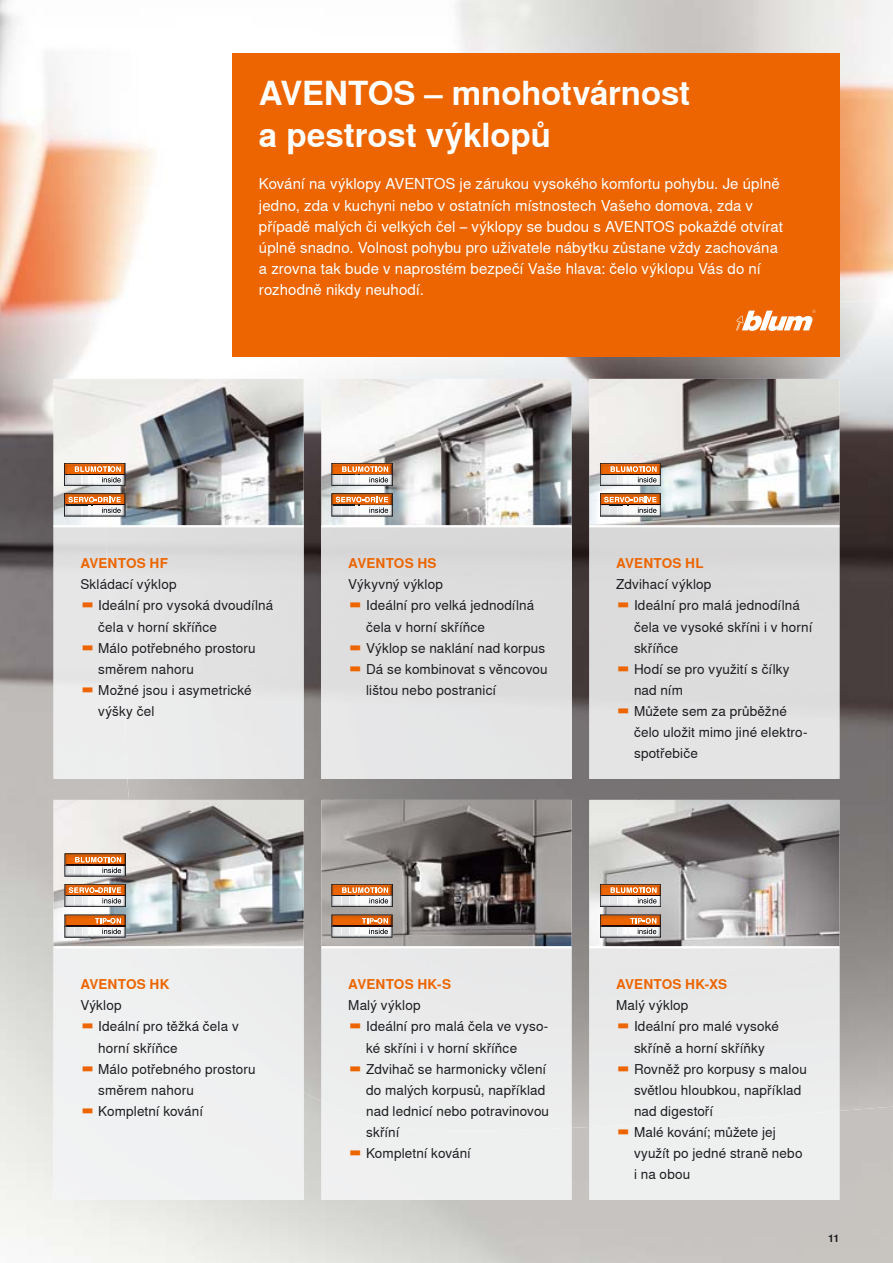
<style>
.page{position:relative;width:893px;height:1263px;background:#fff}
.page>*{position:absolute;margin:0;border:0;box-sizing:border-box;transform-origin:0 0}
.t1{font:700 33px/42px "Nimbus Sans Global";letter-spacing:-.005em;color:#fff}
.t2{font:15px/21px "Nimbus Sans Global";letter-spacing:.005em;color:#fff}
.t3{font:13.5px "Nimbus Sans Global";letter-spacing:.01em;color:#1b1c20}
.t4{font:700 13.5px "Nimbus Sans Global";letter-spacing:.01em;color:#ec6500}
.t5{font:700 10.5px "Nimbus Sans Global";color:#1b1c20}
.s1{font-size:17.25px;color:#ec6500}
</style>
<div class="page">
<img style="left:0;top:0;width:893px;height:1263px">
<img style="left:281px;top:301px;width:612px;height:102px">
<img style="left:208px;top:352px;width:73px;height:27px">
<img style="left:281px;top:403px;width:51px;height:725px">
<img style="left:537px;top:403px;width:102px;height:725px">
<img style="left:793px;top:403px;width:100px;height:725px">
<img style="left:127px;top:779px;width:154px;height:21px">
<img style="left:332px;top:779px;width:205px;height:21px">
<div style="left:639px;top:779px;width:154px;height:21px;background:#767273"></div>
<div style="left:232px;top:54px;width:607px;height:303px;background:#ec6500"></div>
<img style="left:589px;top:379px;width:250px;height:400px">
<img style="left:321px;top:379px;width:250px;height:400px">
<div style="left:54px;top:527px;width:49px;height:252px;background:#e6e6e7"></div>
<img style="left:103px;top:527px;width:201px;height:252px">
<img style="left:54px;top:379px;width:250px;height:146px">
<div style="left:321px;top:1130px;width:250px;height:70px;background:#eef0f0"></div>
<img style="left:321px;top:800px;width:250px;height:330px">
<img style="left:54px;top:800px;width:250px;height:400px">
<div style="left:165px;top:948px;width:139px;height:144px;background:#edeeee"></div>
<div style="left:589px;top:1127px;width:250px;height:73px;background:#eeefef"></div>
<img style="left:589px;top:800px;width:250px;height:327px">
<img style="left:656px;top:474px;width:3px;height:10px">
<img style="left:656px;top:465px;width:3px;height:9px">
<svg style="left:600px;top:465px;width:56px;height:22px"></svg>
<div style="left:600px;top:463px;width:61px;height:23px;border:1px solid #1b1c20"></div>
<img style="left:388px;top:474px;width:2px;height:10px">
<img style="left:388px;top:465px;width:2px;height:9px">
<svg style="left:332px;top:465px;width:56px;height:22px"></svg>
<div style="left:332px;top:463px;width:60px;height:23px;border:1px solid #1b1c20"></div>
<img style="left:121px;top:474px;width:2px;height:10px">
<img style="left:121px;top:465px;width:2px;height:9px">
<svg style="left:64px;top:465px;width:57px;height:22px"></svg>
<div style="left:64px;top:463px;width:61px;height:23px;border:1px solid #1b1c20"></div>
<svg style="left:65px;top:886px;width:61px;height:22px"></svg>
<div style="left:65px;top:884px;width:61px;height:23px;border:1px solid #1b1c20"></div>
<svg style="left:332px;top:884px;width:61px;height:24px"></svg>
<div style="left:332px;top:884px;width:60px;height:23px;border:1px solid #1b1c20"></div>
<svg style="left:600px;top:884px;width:62px;height:24px"></svg>
<div style="left:600px;top:884px;width:61px;height:23px;border:1px solid #1b1c20"></div>
<svg style="left:65px;top:856px;width:61px;height:21px"></svg>
<img style="left:656px;top:505px;width:3px;height:9px">
<img style="left:656px;top:496px;width:3px;height:9px">
<svg style="left:600px;top:496px;width:56px;height:21px"></svg>
<img style="left:388px;top:505px;width:2px;height:9px">
<img style="left:388px;top:496px;width:2px;height:9px">
<svg style="left:332px;top:496px;width:56px;height:21px"></svg>
<img style="left:121px;top:505px;width:2px;height:9px">
<img style="left:121px;top:496px;width:2px;height:9px">
<svg style="left:64px;top:496px;width:57px;height:21px"></svg>
<img style="left:121px;top:926px;width:2px;height:9px">
<img style="left:121px;top:917px;width:2px;height:9px">
<svg style="left:65px;top:917px;width:56px;height:21px"></svg>
<img style="left:388px;top:926px;width:2px;height:9px">
<img style="left:388px;top:917px;width:2px;height:9px">
<svg style="left:332px;top:917px;width:56px;height:21px"></svg>
<img style="left:656px;top:926px;width:3px;height:9px">
<img style="left:656px;top:917px;width:3px;height:9px">
<svg style="left:600px;top:917px;width:56px;height:21px"></svg>
<svg style="left:736px;top:310px;width:80px;height:21px"></svg>
<hr style="left:589px;top:525px;width:250px;height:2px;background:#fff">
<hr style="left:321px;top:525px;width:250px;height:2px;background:#fff">
<hr style="left:54px;top:525px;width:250px;height:2px;background:#fff">
<hr style="left:589px;top:946px;width:250px;height:2px;background:#fff">
<hr style="left:321px;top:946px;width:250px;height:2px;background:#fff">
<hr style="left:54px;top:946px;width:250px;height:2px;background:#fff">
<h1 class="t1" style="left:259px;top:72px;width:433px">AVENTOS – mnohotvárnost a pestrost výklopů</h1>
<p class="t2" style="left:259px;top:173px;width:525px">Kování na výklopy AVENTOS je zárukou vysokého komfortu pohybu. Je úplně jedno, zda v kuchyni nebo v ostatních místnostech Vašeho domova, zda v případě malých či velkých čel – výklopy se budou s AVENTOS pokaždé otvírat úplně snadno. Volnost pohybu pro uživatele nábytku zůstane vždy zachována a zrovna tak bude v naprostém bezpečí Vaše hlava: čelo výklopu Vás do ní rozhodně nikdy neuhodí.</p>
<p class="t4" style="left:80px;top:555px;width:89px">AVENTOS HF</p>
<p class="t3" style="left:80px;top:576px;width:98px">Skládací výklop</p>
<p class="t3" style="left:80px;top:597px;width:195px"><span class="s1">▬</span> Ideální pro vysoká dvoudílná</p>
<p class="t3" style="left:98px;top:618px;width:120px">čela v horní skříňce</p>
<p class="t3" style="left:80px;top:639px;width:177px"><span class="s1">▬</span> Málo potřebného prostoru</p>
<p class="t3" style="left:98px;top:660px;width:97px">směrem nahoru</p>
<p class="t3" style="left:80px;top:681px;width:173px"><span class="s1">▬</span> Možné jsou i asymetrické</p>
<p class="t3" style="left:98px;top:702px;width:58px">výšky čel</p>
<p class="t4" style="left:348px;top:555px;width:90px">AVENTOS HS</p>
<p class="t3" style="left:348px;top:576px;width:96px">Výkyvný výklop</p>
<p class="t3" style="left:348px;top:597px;width:188px"><span class="s1">▬</span> Ideální pro velká jednodílná</p>
<p class="t3" style="left:366px;top:618px;width:120px">čela v horní skříňce</p>
<p class="t3" style="left:348px;top:639px;width:198px"><span class="s1">▬</span> Výklop se naklání nad korpus</p>
<p class="t3" style="left:348px;top:660px;width:201px"><span class="s1">▬</span> Dá se kombinovat s věncovou</p>
<p class="t3" style="left:366px;top:681px;width:132px">lištou nebo postranicí</p>
<p class="t4" style="left:616px;top:555px;width:89px">AVENTOS HL</p>
<p class="t3" style="left:616px;top:576px;width:97px">Zdvihací výklop</p>
<p class="t3" style="left:616px;top:597px;width:185px"><span class="s1">▬</span> Ideální pro malá jednodílná</p>
<p class="t3" style="left:634px;top:618px;width:180px">čela ve vysoké skříni i v horní</p>
<p class="t3" style="left:634px;top:639px;width:46px">skříňce</p>
<p class="t3" style="left:616px;top:660px;width:175px"><span class="s1">▬</span> Hodí se pro využití s čílky</p>
<p class="t3" style="left:634px;top:681px;width:50px">nad ním</p>
<p class="t3" style="left:616px;top:702px;width:172px"><span class="s1">▬</span> Můžete sem za průběžné</p>
<p class="t3" style="left:634px;top:723px;width:175px">čelo uložit mimo jiné elektro-</p>
<p class="t3" style="left:634px;top:744px;width:65px">spotřebiče</p>
<p class="t4" style="left:80px;top:976px;width:91px">AVENTOS HK</p>
<p class="t3" style="left:80px;top:997px;width:43px">Výklop</p>
<p class="t3" style="left:80px;top:1018px;width:160px"><span class="s1">▬</span> Ideální pro těžká čela v</p>
<p class="t3" style="left:98px;top:1039px;width:81px">horní skříňce</p>
<p class="t3" style="left:80px;top:1060px;width:177px"><span class="s1">▬</span> Málo potřebného prostoru</p>
<p class="t3" style="left:98px;top:1081px;width:97px">směrem nahoru</p>
<p class="t3" style="left:80px;top:1102px;width:124px"><span class="s1">▬</span> Kompletní kování</p>
<p class="t4" style="left:348px;top:976px;width:104px">AVENTOS HK-S</p>
<p class="t3" style="left:348px;top:997px;width:74px">Malý výklop</p>
<p class="t3" style="left:348px;top:1018px;width:202px"><span class="s1">▬</span> Ideální pro malá čela ve vyso-</p>
<p class="t3" style="left:366px;top:1039px;width:153px">ké skříni i v horní skříňce</p>
<p class="t3" style="left:348px;top:1060px;width:199px"><span class="s1">▬</span> Zdvihač se harmonicky včlení</p>
<p class="t3" style="left:366px;top:1081px;width:181px">do malých korpusů, například</p>
<p class="t3" style="left:366px;top:1102px;width:185px">nad lednicí nebo potravinovou</p>
<p class="t3" style="left:366px;top:1123px;width:35px">skříní</p>
<p class="t3" style="left:348px;top:1144px;width:124px"><span class="s1">▬</span> Kompletní kování</p>
<p class="t4" style="left:616px;top:976px;width:112px">AVENTOS HK-XS</p>
<p class="t3" style="left:616px;top:997px;width:74px">Malý výklop</p>
<p class="t3" style="left:616px;top:1018px;width:164px"><span class="s1">▬</span> Ideální pro malé vysoké</p>
<p class="t3" style="left:634px;top:1039px;width:132px">skříně a horní skříňky</p>
<p class="t3" style="left:616px;top:1060px;width:192px"><span class="s1">▬</span> Rovněž pro korpusy s malou</p>
<p class="t3" style="left:634px;top:1081px;width:169px">světlou hloubkou, například</p>
<p class="t3" style="left:634px;top:1102px;width:81px">nad digestoří</p>
<p class="t3" style="left:616px;top:1123px;width:161px"><span class="s1">▬</span> Malé kování; můžete jej</p>
<p class="t3" style="left:634px;top:1144px;width:170px">využít po jedné straně nebo</p>
<p class="t3" style="left:634px;top:1165px;width:58px">i na obou</p>
<p class="t5" style="left:828px;top:1232px;width:13px">11</p>
</div>
